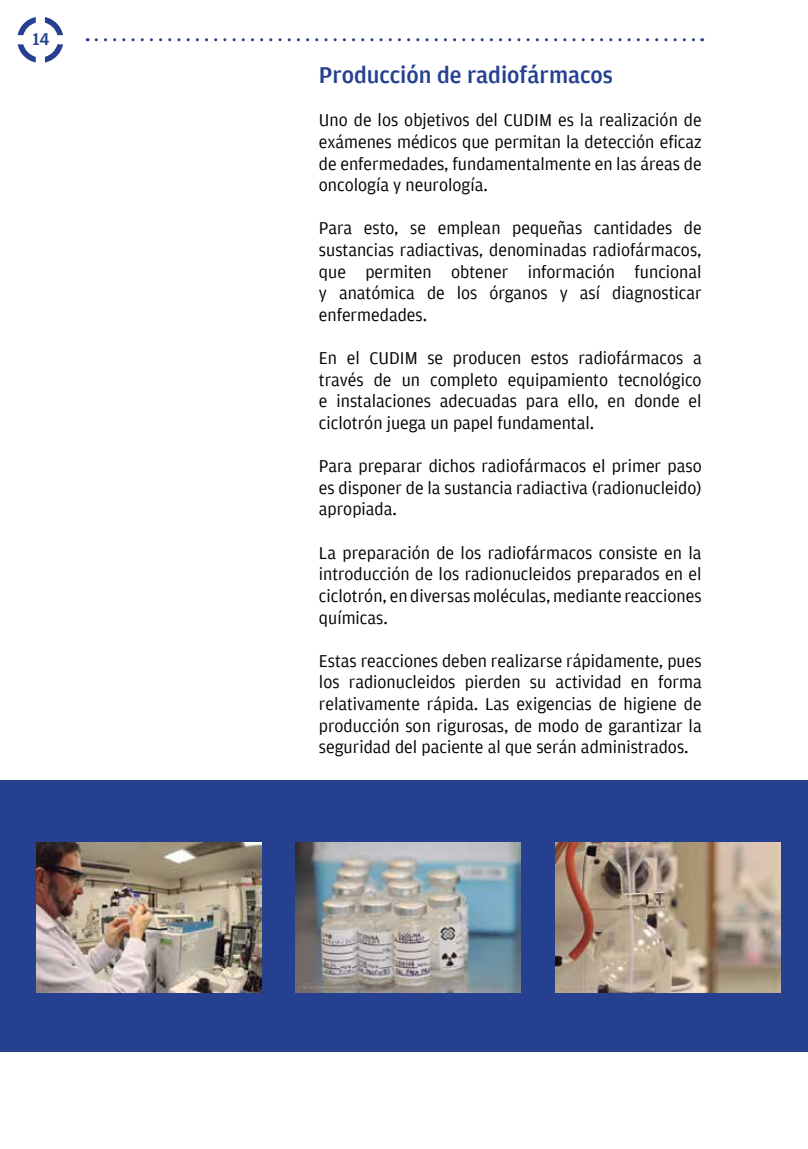
<style>
.page{position:relative;width:808px;height:1149px;background:#fff}
.page>*{position:absolute;margin:0;border:0;box-sizing:border-box;transform-origin:0 0}
.t1{font:500 24px "Amplitude";color:#25408f}
.t2{font:18px/21.6px "Amplitude";color:#000;text-align:justify}
.t3{font:500 18px "Amplitude";color:#25408f}
</style>
<div class="page">
<svg style="left:45px;top:44px;width:18px;height:18px"></svg>
<svg style="left:18px;top:44px;width:18px;height:18px"></svg>
<svg style="left:45px;top:17px;width:18px;height:18px"></svg>
<svg style="left:18px;top:17px;width:18px;height:18px"></svg>
<svg style="left:96px;top:38px;width:607px;height:3px"></svg>
<div style="left:0;top:780px;width:808px;height:271px;background:#25408f"></div>
<img style="left:296px;top:842px;width:225px;height:150px">
<img style="left:555px;top:842px;width:225px;height:150px">
<img style="left:36px;top:842px;width:225px;height:150px">
<p class="t3" style="left:33px;top:29px;width:19px">14</p>
<h1 class="t1" style="left:319px;top:62px;width:295px">Producción de radiofármacos</h1>
<p class="t2" style="left:319px;top:110px;width:384px">Uno de los objetivos del CUDIM es la realización de exámenes médicos que permitan la detección eficaz de enfermedades, fundamentalmente en las áreas de oncología y neurología.</p>
<p class="t2" style="left:319px;top:218px;width:384px">Para esto, se emplean pequeñas cantidades de sustancias radiactivas, denominadas radiofármacos, que permiten obtener información funcional y anatómica de los órganos y así diagnosticar enfermedades.</p>
<p class="t2" style="left:319px;top:347px;width:384px">En el CUDIM se producen estos radiofármacos a través de un completo equipamiento tecnológico e instalaciones adecuadas para ello, en donde el ciclotrón juega un papel fundamental.</p>
<p class="t2" style="left:319px;top:455px;width:384px">Para preparar dichos radiofármacos el primer paso es disponer de la sustancia radiactiva (radionucleido) apropiada.</p>
<p class="t2" style="left:319px;top:542px;width:384px">La preparación de los radiofármacos consiste en la introducción de los radionucleidos preparados en el ciclotrón, en diversas moléculas, mediante reacciones químicas.</p>
<p class="t2" style="left:319px;top:650px;width:384px">Estas reacciones deben realizarse rápidamente, pues los radionucleidos pierden su actividad en forma relativamente rápida. Las exigencias de higiene de producción son rigurosas, de modo de garantizar la seguridad del paciente al que serán administrados.</p>
</div>
